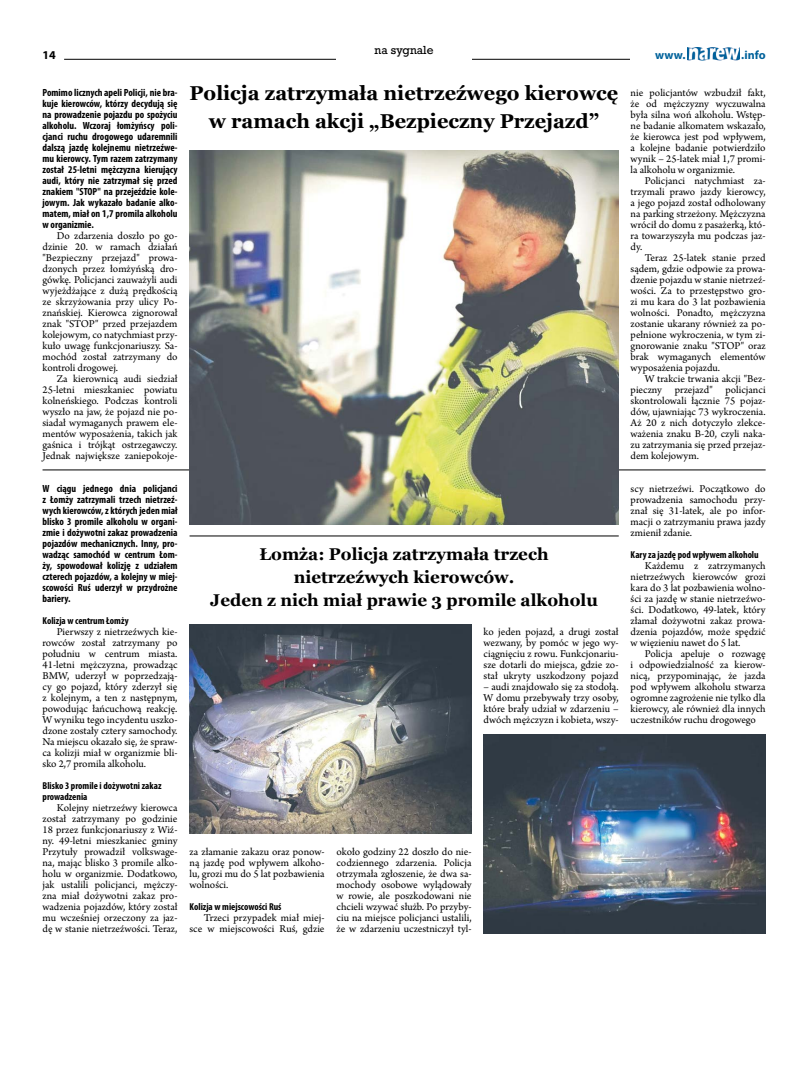
<style>
.page{position:relative;width:794px;height:1092px;background:#fff}
.page>*{position:absolute;margin:0;border:0;box-sizing:border-box;transform-origin:0 0}
.t1{font:700 20px/28px "Georgia";color:#000;text-align:center}
.t2{font:700 17px/23px "Georgia";color:#000;text-align:center}
.t3{font:700 12px "Myriad Pro";color:#00629b}
.t4{font:700 12px "Myriad Pro";color:#000}
.t5{font:11px/11px "Arno Pro";color:#000;text-align:justify}
.t6{font:11px "Rockwell";letter-spacing:-.015em;color:#000}
.t7{font:700 condensed 10.4px/11px "Myriad Pro";color:#000;text-align:justify}
.t8{font:700 condensed 10px/11px "Myriad Pro";color:#000}
</style>
<div class="page">
<hr style="left:43px;top:469px;width:722px;height:1px;background:#000">
<hr style="left:64px;top:59px;width:701px;height:1px;background:#000">
<div style="left:630px;top:51px;width:135px;height:18px;background:#fff"></div>
<img style="left:687px;top:47px;width:52px;height:13px">
<div style="left:336px;top:45px;width:136px;height:18px;background:#fff"></div>
<img style="left:189px;top:151px;width:429px;height:374px">
<img style="left:189px;top:624px;width:283px;height:209px">
<img style="left:483px;top:734px;width:282px;height:199px">
<hr style="left:189px;top:535px;width:430px;height:1px;background:#000">
<p class="t6" style="left:375px;top:43px;width:60px">na sygnale</p>
<p class="t4" style="left:43px;top:48px;width:15px">14</p>
<p class="t3" style="left:655px;top:47px;width:32px">www.</p>
<p class="t3" style="left:741px;top:47px;width:26px">.info</p>
<p class="t7" style="left:43px;top:86px;width:136px">Pomimo licznych apeli Policji, nie bra&shy;kuje kierowców, którzy decydują się na prowadzenie pojazdu po spożyciu alkoholu. Wczoraj łomżyńscy poli&shy;cjanci ruchu drogowego udaremnili dalszą jazdę kolejnemu nietrzeźwe&shy;mu kierowcy. Tym razem zatrzymany został 25-letni mężczyzna kierujący audi, który nie zatrzymał się przed znakiem "STOP" na przejeździe kole&shy;jowym. Jak wykazało badanie alko&shy;matem, miał on 1,7 promila alkoholu w organizmie.</p>
<p class="t5" style="left:43px;top:230px;width:136px;text-indent:14px">Do zdarzenia doszło po go&shy;dzinie 20. w ramach działań "Bezpieczny przejazd" prowa&shy;dzonych przez łomżyńską dro&shy;gówkę. Policjanci zauważyli audi wyjeżdżające z dużą prędkością ze skrzyżowania przy ulicy Po&shy;znańskiej. Kierowca zignorował znak "STOP" przed przejazdem kolejowym, co natychmiast przy&shy;kuło uwagę funkcjonariuszy. Sa&shy;mochód został zatrzymany do kontroli drogowej.</p>
<p class="t5" style="left:43px;top:373px;width:137px;text-indent:14px">Za kierownicą audi siedział 25-letni mieszkaniec powiatu kolneńskiego. Podczas kontroli wyszło na jaw, że pojazd nie po&shy;siadał wymaganych prawem ele&shy;mentów wyposażenia, takich jak gaśnica i trójkąt ostrzegawczy.<br>Jednak największe zaniepokoje-</p>
<p class="t7" style="left:43px;top:482px;width:136px">W ciągu jednego dnia policjanci z Łomży zatrzymali trzech nietrzeź&shy;wych kierowców, z których jeden miał blisko 3 promile alkoholu w organi&shy;zmie i dożywotni zakaz prowadzenia pojazdów mechanicznych. Inny, pro&shy;wadząc samochód w centrum Łom&shy;ży, spowodował kolizję z udziałem czterech pojazdów, a kolejny w miej&shy;scowości Ruś uderzył w przydrożne bariery.</p>
<p class="t8" style="left:43px;top:615px;width:88px">Kolizja w centrum Łomży</p>
<p class="t5" style="left:43px;top:626px;width:136px;text-indent:14px">Pierwszy z nietrzeźwych kie&shy;rowców został zatrzymany po południu w centrum miasta.<br>41-letni mężczyzna, prowadząc BMW, uderzył w poprzedzają&shy;cy go pojazd, który zderzył się z kolejnym, a ten z następnym, powodując łańcuchową reakcję.<br>W wyniku tego incydentu uszko&shy;dzone zostały cztery samochody.<br>Na miejscu okazało się, że spraw&shy;ca kolizji miał w organizmie bli&shy;sko 2,7 promila alkoholu.</p>
<p class="t8" style="left:43px;top:780px;width:120px">Blisko 3 promile i dożywotni zakaz prowadzenia</p>
<p class="t5" style="left:43px;top:802px;width:137px;text-indent:14px">Kolejny nietrzeźwy kierowca został zatrzymany po godzinie 18 przez funkcjonariuszy z Wiź&shy;ny. 49-letni mieszkaniec gminy Przytuły prowadził volkswage&shy;na, mając blisko 3 promile alko&shy;holu w organizmie. Dodatkowo, jak ustalili policjanci, mężczy&shy;zna miał dożywotni zakaz pro&shy;wadzenia pojazdów, który został mu wcześniej orzeczony za jaz&shy;dę w stanie nietrzeźwości. Teraz,</p>
<h1 class="t1" style="left:190px;top:78px;width:430px">Policja zatrzymała nietrzeźwego kierowcę w ramach akcji „Bezpieczny Przejazd”</h1>
<h2 class="t2" style="left:210px;top:541px;width:389px">Łomża: Policja zatrzymała trzech nietrzeźwych kierowców.<br>Jeden z nich miał prawie 3 promile alkoholu</h2>
<p class="t5" style="left:483px;top:626px;width:136px">ko jeden pojazd, a drugi został wezwany, by pomóc w jego wy&shy;ciągnięciu z rowu. Funkcjonariu&shy;sze dotarli do miejsca, gdzie zo&shy;stał ukryty uszkodzony pojazd</p>
<p class="t5" style="left:483px;top:681px;width:136px">– audi znajdowało się za stodołą.<br>W domu przebywały trzy osoby, które brały udział w zdarzeniu – dwóch mężczyzn i kobieta, wszy-</p>
<p class="t5" style="left:189px;top:846px;width:136px">za złamanie zakazu oraz ponow&shy;ną jazdę pod wpływem alkoho&shy;lu, grozi mu do 5 lat pozbawienia wolności.</p>
<p class="t8" style="left:189px;top:901px;width:93px">Kolizja w miejscowości Ruś</p>
<p class="t5" style="left:189px;top:912px;width:136px;text-align:right">Trzeci przypadek miał miej&shy;sce w miejscowości Ruś, gdzie</p>
<p class="t5" style="left:336px;top:846px;width:137px">około godziny 22 doszło do nie&shy;codziennego zdarzenia. Policja otrzymała zgłoszenie, że dwa sa&shy;mochody osobowe wylądowały w rowie, ale poszkodowani nie chcieli wzywać służb. Po przyby&shy;ciu na miejsce policjanci ustalili, że w zdarzeniu uczestniczył tyl-</p>
<p class="t5" style="left:630px;top:87px;width:136px">nie policjantów wzbudził fakt, że od mężczyzny wyczuwalna była silna woń alkoholu. Wstęp&shy;ne badanie alkomatem wskazało, że kierowca jest pod wpływem, a kolejne badanie potwierdziło wynik – 25-latek miał 1,7 promi&shy;la alkoholu w organizmie.</p>
<p class="t5" style="left:630px;top:175px;width:137px;text-indent:14px">Policjanci natychmiast za&shy;trzymali prawo jazdy kierowcy, a jego pojazd został odholowany na parking strzeżony. Mężczyzna wrócił do domu z pasażerką, któ&shy;ra towarzyszyła mu podczas jaz&shy;dy.</p>
<p class="t5" style="left:630px;top:252px;width:137px;text-indent:14px">Teraz 25-latek stanie przed sądem, gdzie odpowie za prowa&shy;dzenie pojazdu w stanie nietrzeź&shy;wości. Za to przestępstwo gro&shy;zi mu kara do 3 lat pozbawienia wolności. Ponadto, mężczyzna zostanie ukarany również za po&shy;pełnione wykroczenia, w tym zi&shy;gnorowanie znaku "STOP" oraz brak wymaganych elementów wyposażenia pojazdu.</p>
<p class="t5" style="left:630px;top:373px;width:136px;text-indent:14px">W trakcie trwania akcji "Bez&shy;pieczny przejazd" policjanci skontrolowali łącznie 75 pojaz&shy;dów, ujawniając 73 wykroczenia.<br>Aż 20 z nich dotyczyło zlekce&shy;ważenia znaku B-20, czyli naka&shy;zu zatrzymania się przed przejaz&shy;dem kolejowym.</p>
<p class="t5" style="left:630px;top:483px;width:137px">scy nietrzeźwi. Początkowo do prowadzenia samochodu przy&shy;znał się 31-latek, ale po infor&shy;macji o zatrzymaniu prawa jazdy zmienił zdanie.</p>
<p class="t8" style="left:630px;top:549px;width:130px">Kary za jazdę pod wpływem alkoholu</p>
<p class="t5" style="left:630px;top:560px;width:137px;text-indent:14px">Każdemu z zatrzymanych nietrzeźwych kierowców grozi kara do 3 lat pozbawienia wolno&shy;ści za jazdę w stanie nietrzeźwo&shy;ści. Dodatkowo, 49-latek, który złamał dożywotni zakaz prowa&shy;dzenia pojazdów, może spędzić w więzieniu nawet do 5 lat.</p>
<p class="t5" style="left:630px;top:648px;width:136px;text-indent:14px">Policja apeluje o rozwagę i odpowiedzialność za kierow&shy;nicą, przypominając, że jazda pod wpływem alkoholu stwarza ogromne zagrożenie nie tylko dla kierowcy, ale również dla innych uczestników ruchu drogowego</p>
</div>
